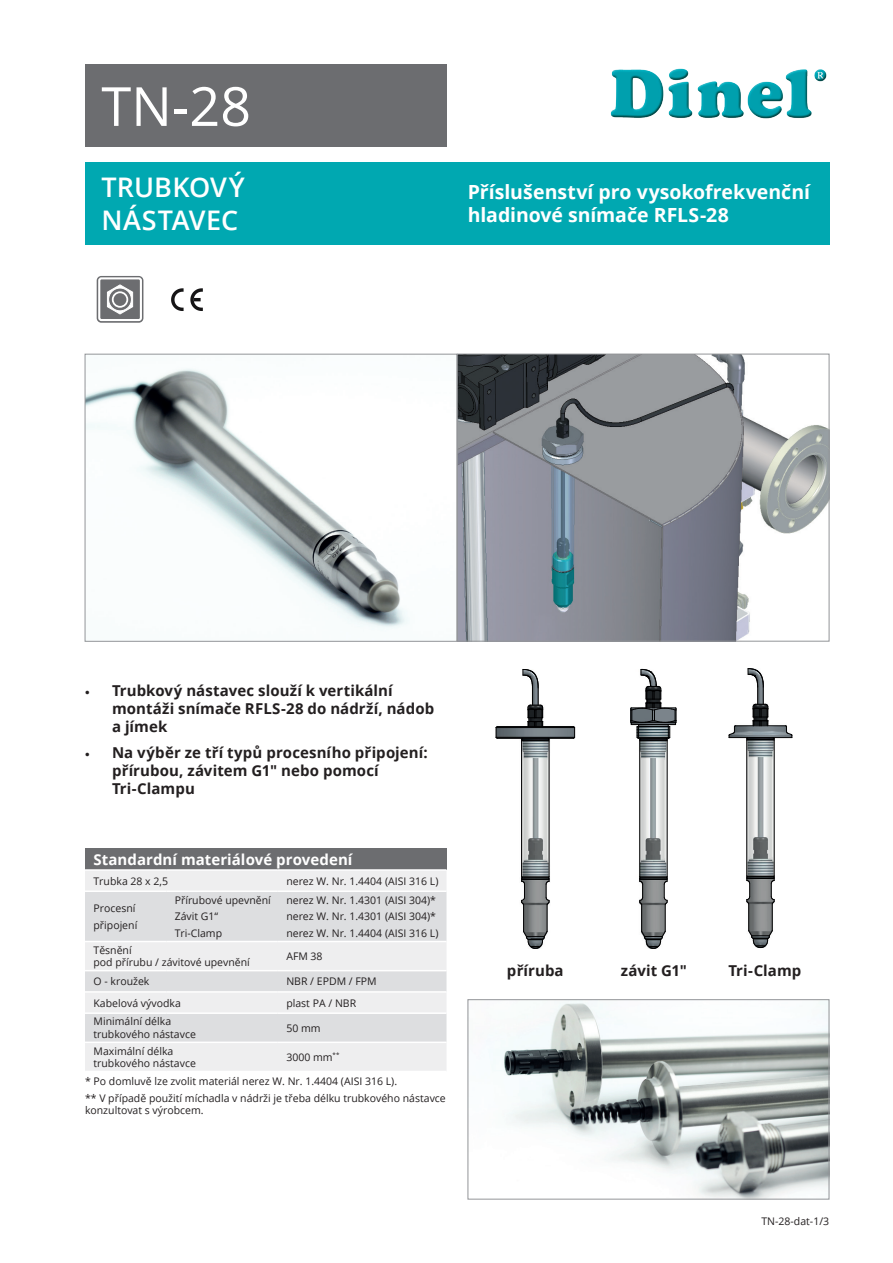
<style>
.page{position:relative;width:893px;height:1263px;background:#fff}
.page>*{position:absolute;margin:0;border:0;box-sizing:border-box;transform-origin:0 0}
.t1{font:54px "Open Sans";color:#fff}
.t2{font:600 27px/32.4px "Open Sans";letter-spacing:.005em;color:#fff}
.t3{font:700 19.5px/23.4px "Open Sans";color:#fff}
.t4{font:700 15px/18px "Open Sans";letter-spacing:.005em;color:#231f20}
.t5{font:700 15px "Open Sans";color:#fff}
.t6{font:10.5px/16.8px "Open Sans";color:#231f20}
.s1{font-family:"Myriad Pro";font-size:13.5px}
</style>
<div class="page">
<div style="left:97px;top:276px;width:46px;height:47px;background:#6c6d70;border-radius:5px"></div>
<div style="left:98px;top:277px;width:44px;height:44px;border:2px solid #fff;border-radius:2px"></div>
<svg style="left:107px;top:285px;width:26px;height:29px"></svg>
<svg style="left:109px;top:288px;width:22px;height:23px"></svg>
<div style="left:109px;top:288px;width:22px;height:23px;border:1px solid #fff;border-radius:50%"></div>
<div style="left:113px;top:292px;width:14px;height:15px;background:#6c6d70;border-radius:50%"></div>
<div style="left:112px;top:291px;width:16px;height:17px;border:2px solid #fff;border-radius:50%"></div>
<div style="left:85px;top:162px;width:744px;height:82px;background:#00a8b1"></div>
<div style="left:85px;top:64px;width:361px;height:83px;background:#6c6d70"></div>
<img style="left:610px;top:68px;width:217px;height:51px">
<svg style="left:171px;top:288px;width:13px;height:23px"></svg>
<svg style="left:190px;top:288px;width:13px;height:23px"></svg>
<img style="left:87px;top:368px;width:322px;height:263px">
<div style="left:85px;top:354px;width:372px;height:287px;border:1px solid #939598"></div>
<img style="left:488px;top:1001px;width:339px;height:196px">
<div style="left:468px;top:999px;width:361px;height:200px;border:1px solid #939598"></div>
<img style="left:498px;top:669px;width:75px;height:207px">
<hr style="left:496px;top:727px;width:79px;height:1px;background:#000001">
<hr style="left:496px;top:737px;width:79px;height:1px;background:#000001">
<hr style="left:497px;top:738px;width:77px;height:1px;background:#000001">
<hr style="left:497px;top:726px;width:77px;height:1px;background:#000001">
<svg style="left:573px;top:726px;width:2px;height:13px"></svg>
<svg style="left:495px;top:726px;width:3px;height:13px"></svg>
<svg style="left:523px;top:669px;width:20px;height:57px"></svg>
<hr style="left:549px;top:741px;width:1px;height:136px;background:#000001">
<hr style="left:521px;top:741px;width:1px;height:136px;background:#000001">
<svg style="left:521px;top:738px;width:29px;height:3px"></svg>
<img style="left:640px;top:741px;width:27px;height:135px">
<hr style="left:667px;top:741px;width:1px;height:136px;background:#000001">
<hr style="left:639px;top:741px;width:1px;height:136px;background:#000001">
<svg style="left:631px;top:669px;width:46px;height:72px"></svg>
<svg style="left:521px;top:876px;width:29px;height:73px"></svg>
<svg style="left:639px;top:876px;width:29px;height:73px"></svg>
<img style="left:729px;top:669px;width:63px;height:206px">
<hr style="left:729px;top:737px;width:63px;height:1px;background:#000001">
<hr style="left:735px;top:725px;width:50px;height:1px;background:#000001">
<svg style="left:729px;top:725px;width:7px;height:12px"></svg>
<svg style="left:785px;top:725px;width:8px;height:12px"></svg>
<hr style="left:774px;top:740px;width:1px;height:136px;background:#000001">
<hr style="left:746px;top:740px;width:1px;height:136px;background:#000001">
<svg style="left:746px;top:738px;width:29px;height:3px"></svg>
<svg style="left:748px;top:668px;width:21px;height:58px"></svg>
<svg style="left:746px;top:875px;width:29px;height:73px"></svg>
<div style="left:85px;top:849px;width:361px;height:21px;background:#6c6d70"></div>
<div style="left:85px;top:871px;width:361px;height:200px;background:#eeeeef"></div>
<svg style="left:85px;top:892px;width:361px;height:149px;background:#e2e3e5"></svg>
<hr style="left:85px;top:869px;width:81px;height:2px;background:#fff">
<hr style="left:166px;top:869px;width:112px;height:2px;background:#fff">
<hr style="left:278px;top:869px;width:168px;height:2px;background:#fff">
<hr style="left:85px;top:890px;width:81px;height:2px;background:#fff">
<hr style="left:166px;top:890px;width:112px;height:2px;background:#fff">
<hr style="left:278px;top:890px;width:168px;height:2px;background:#fff">
<hr style="left:85px;top:941px;width:81px;height:1px;background:#fff">
<hr style="left:166px;top:941px;width:112px;height:1px;background:#fff">
<hr style="left:278px;top:941px;width:168px;height:1px;background:#fff">
<hr style="left:85px;top:970px;width:81px;height:1px;background:#fff">
<hr style="left:166px;top:970px;width:112px;height:1px;background:#fff">
<hr style="left:278px;top:970px;width:168px;height:1px;background:#fff">
<hr style="left:85px;top:991px;width:81px;height:2px;background:#fff">
<hr style="left:166px;top:991px;width:112px;height:2px;background:#fff">
<hr style="left:278px;top:991px;width:168px;height:2px;background:#fff">
<hr style="left:85px;top:1012px;width:81px;height:2px;background:#fff">
<hr style="left:166px;top:1012px;width:112px;height:2px;background:#fff">
<hr style="left:278px;top:1012px;width:168px;height:2px;background:#fff">
<hr style="left:85px;top:1041px;width:81px;height:2px;background:#fff">
<hr style="left:166px;top:1041px;width:112px;height:2px;background:#fff">
<hr style="left:278px;top:1041px;width:168px;height:2px;background:#fff">
<img style="left:459px;top:356px;width:368px;height:283px">
<div style="left:457px;top:354px;width:372px;height:287px;border:1px solid #939598"></div>
<h1 class="t1" style="left:101px;top:69px;width:151px">TN-28</h1>
<h2 class="t2" style="left:101px;top:171px;width:145px">TRUBKOVÝ<br>NÁSTAVEC</h2>
<h3 class="t3" style="left:468px;top:180px;width:344px">Příslušenství pro vysokofrekvenční hladinové snímače RFLS-28</h3>
<h3 class="t4" style="left:112px;top:681px;width:324px;text-indent:-27px"><span class="s1">•</span> Trubkový nástavec slouží k vertikální montáži snímače RFLS-28 do nádrží, nádob a jímek</h3>
<h3 class="t4" style="left:112px;top:744px;width:317px;text-indent:-27px"><span class="s1">•</span> Na výběr ze tří typů procesního připojení: přírubou, závitem G1" nebo pomocí<br>Tri-Clampu</h3>
<h3 class="t5" style="left:94px;top:849px;width:261px">Standardní materiálové provedení</h3>
<p class="t6" style="left:94px;top:872px;width:76px">Trubka 28 x 2,5</p>
<p class="t6" style="left:286px;top:872px;width:154px">nerez W. Nr. 1.4404 (AISI 316 L)</p>
<p class="t6" style="left:94px;top:899px;width:45px">Procesní připojení</p>
<p class="t6" style="left:175px;top:891px;width:98px">Přírubové upevnění<br>Závit G1“<br>Tri-Clamp</p>
<p class="t6" style="left:286px;top:891px;width:154px">nerez W. Nr. 1.4301 (AISI 304)* nerez W. Nr. 1.4301 (AISI 304)* nerez W. Nr. 1.4404 (AISI 316 L)</p>
<p class="t6" style="left:94px;top:943px;width:158px;line-height:12.6px">Těsnění<br>pod přírubu / závitové upevnění</p>
<p class="t6" style="left:286px;top:948px;width:38px">AFM 38</p>
<p class="t6" style="left:94px;top:973px;width:57px">O - kroužek</p>
<p class="t6" style="left:286px;top:973px;width:92px">NBR / EPDM / FPM</p>
<p class="t6" style="left:94px;top:994px;width:89px">Kabelová vývodka</p>
<p class="t6" style="left:286px;top:994px;width:71px">plast PA / NBR</p>
<p class="t6" style="left:94px;top:1015px;width:104px;line-height:12.6px">Minimální délka trubkového nástavce</p>
<p class="t6" style="left:286px;top:1019px;width:36px">50 mm</p>
<p class="t6" style="left:94px;top:1044px;width:104px;line-height:12.6px">Maximální délka trubkového nástavce</p>
<p class="t6" style="left:286px;top:1048px;width:55px">3000 mm<sup>**</sup></p>
<p class="t6" style="left:85px;top:1072px;width:362px">* Po domluvě lze zvolit materiál nerez W. Nr. 1.4404 (AISI 316 L).<br>** V případě použití míchadla v nádrži je třeba délku trubkového nástavce</p>
<p class="t6" style="left:85px;top:1102px;width:120px">konzultovat s výrobcem.</p>
<h3 class="t4" style="left:507px;top:961px;width:58px">příruba</h3>
<h3 class="t4" style="left:621px;top:961px;width:68px">závit G1"</h3>
<h3 class="t4" style="left:728px;top:961px;width:74px">Tri-Clamp</h3>
<p class="t6" style="left:761px;top:1212px;width:69px">TN-28-dat-1/3</p>
</div>
